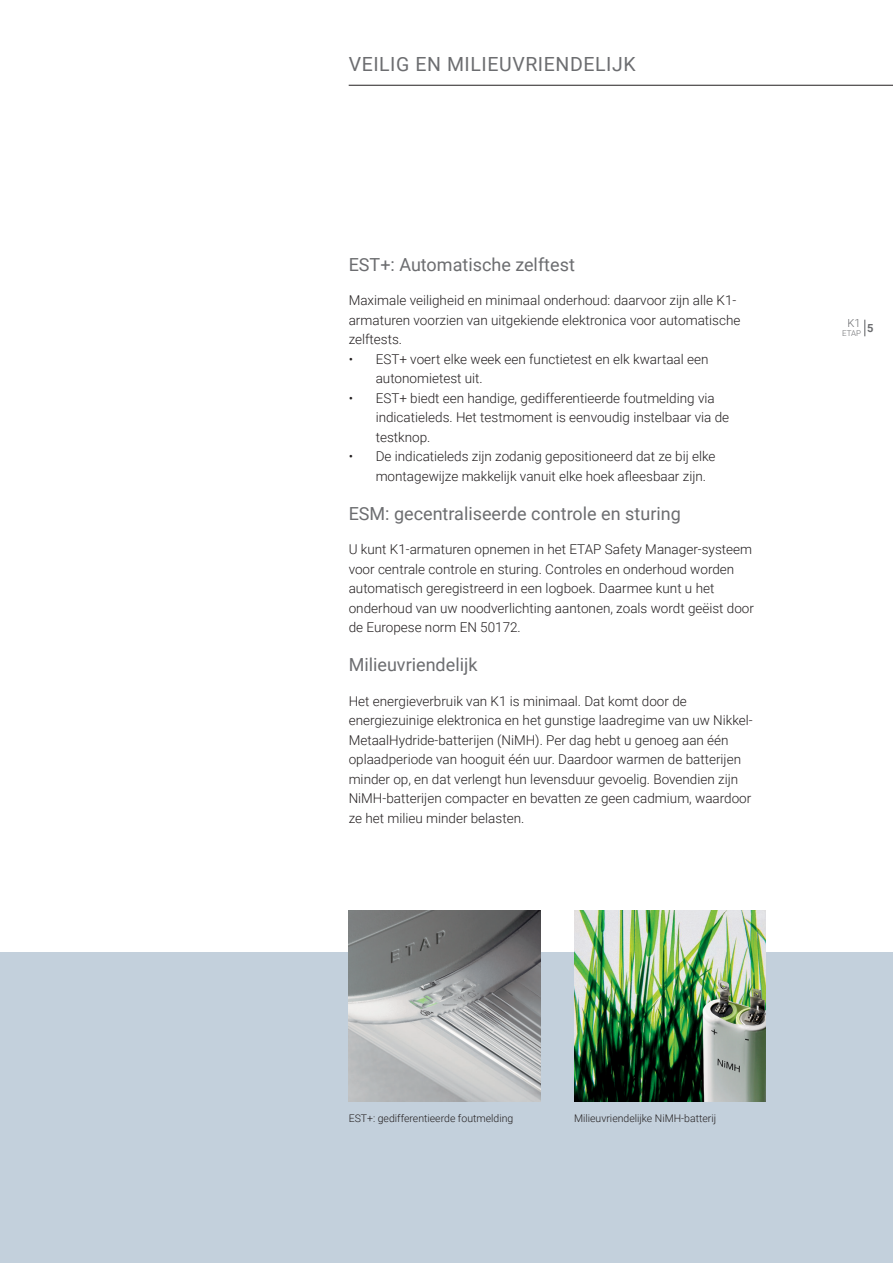
<style>
.page{position:relative;width:893px;height:1263px;background:#fff}
.page>*{position:absolute;margin:0;border:0;box-sizing:border-box;transform-origin:0 0}
.t1{font:19.5px "Roboto";letter-spacing:.03em;color:#6c6d70}
.t2{font:18px "Roboto";color:#6c6d70}
.t3{font:300 13.5px/19.5px "Roboto";color:#231f20}
.t4{font:300 11.1px "Roboto";color:#6c6d70}
.t5{font:300 10.5px "Roboto";color:#231f20}
.t6{font:300 7.95px "Roboto";color:#6c6d70}
.s1{font-weight:700}
</style>
<div class="page">
<div style="left:0;top:952px;width:893px;height:311px;background:#c3d0dc"></div>
<img style="left:574px;top:910px;width:192px;height:191px">
<hr style="left:349px;top:85px;width:544px;height:1px;background:#231f20">
<img style="left:349px;top:910px;width:191px;height:191px">
<svg style="left:864px;top:320px;width:1px;height:16px"></svg>
<h1 class="t1" style="left:349px;top:51px;width:288px">VEILIG EN MILIEUVRIENDELIJK</h1>
<h2 class="t2" style="left:349px;top:252px;width:228px">EST+: Automatische zelftest</h2>
<p class="t3" style="left:349px;top:290px;width:393px">Maximale veiligheid en minimaal onderhoud: daarvoor zijn alle K1- armaturen voorzien van uitgekiende elektronica voor automatische zelftests.</p>
<p class="t3" style="left:376px;top:349px;width:334px;text-indent:-27px">• EST+ voert elke week een functietest en elk kwartaal een autonomietest uit.</p>
<p class="t3" style="left:376px;top:388px;width:355px;text-indent:-27px">• EST+ biedt een handige, gedifferentieerde foutmelding via indicatieleds. Het testmoment is eenvoudig instelbaar via de testknop.</p>
<p class="t3" style="left:376px;top:446px;width:341px;text-indent:-27px">• De indicatieleds zijn zodanig gepositioneerd dat ze bij elke montagewijze makkelijk vanuit elke hoek afleesbaar zijn.</p>
<h2 class="t2" style="left:349px;top:501px;width:334px">ESM: gecentraliseerde controle en sturing</h2>
<p class="t3" style="left:349px;top:539px;width:407px">U kunt K1-armaturen opnemen in het ETAP Safety Manager-systeem voor centrale controle en sturing. Controles en onderhoud worden automatisch geregistreerd in een logboek. Daarmee kunt u het onderhoud van uw noodverlichting aantonen, zoals wordt geëist door de Europese norm EN 50172.</p>
<h2 class="t2" style="left:349px;top:652px;width:130px">Milieuvriendelijk</h2>
<p class="t3" style="left:349px;top:691px;width:406px">Het energieverbruik van K1 is minimaal. Dat komt door de energiezuinige elektronica en het gunstige laadregime van uw Nikkel-MetaalHydride-batterijen (NiMH). Per dag hebt u genoeg aan één oplaadperiode van hooguit één uur. Daardoor warmen de batterijen minder op, en dat verlengt hun levensduur gevoelig. Bovendien zijn NiMH-batterijen compacter en bevatten ze geen cadmium, waardoor ze het milieu minder belasten.</p>
<p class="t4" style="left:847px;top:315px;width:28px">K1 <span class="s1">5</span></p>
<p class="t6" style="left:842px;top:328px;width:21px">ETAP</p>
<p class="t5" style="left:349px;top:1111px;width:166px">EST+: gedifferentieerde foutmelding</p>
<p class="t5" style="left:574px;top:1111px;width:144px">Milieuvriendelijke NiMH-batterij</p>
</div>
